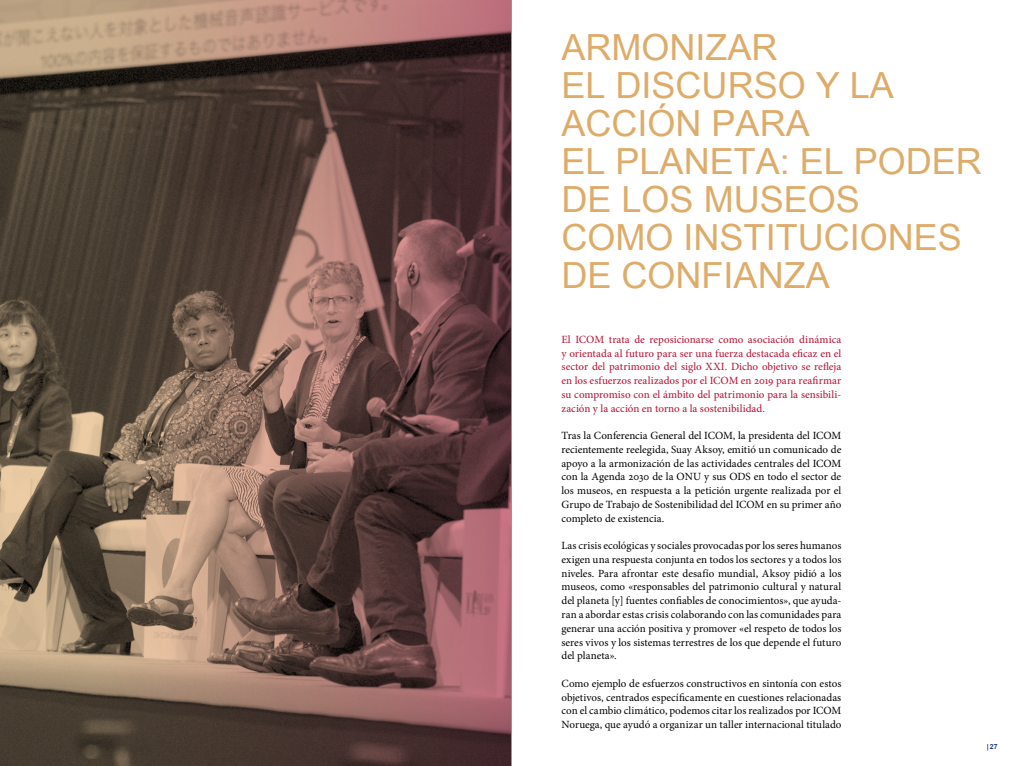
<style>
.page{position:relative;width:1021px;height:766px;background:#fff}
.page>*{position:absolute;margin:0;border:0;box-sizing:border-box;transform-origin:0 0}
.t1{font:36px/38px "Arial Unicode MS";color:#deab69}
.t2{font:11px/13.8px "Minion Pro";color:#000;text-align:justify}
.t3{font:500 11px/13.8px "Minion Pro";color:#b71e3f;text-align:justify}
.t4{font:700 7px "Arial";color:#1f3c90}
</style>
<div class="page">
<svg style="left:0;top:0;width:511px;height:765px;background:#6e544a"></svg>
<h1 class="t1" style="left:561px;top:27px;width:422px">ARMONIZAR<br>EL DISCURSO Y LA<br>ACCIÓN PARA<br>EL PLANETA: EL PODER<br>DE LOS MUSEOS<br>COMO INSTITUCIONES<br>DE CONFIANZA</h1>
<p class="t3" style="left:561px;top:332px;width:281px">El ICOM trata de reposicionarse como asociación dinámica y orientada al futuro para ser una fuerza destacada eficaz en el sector del patrimonio del siglo XXI. Dicho objetivo se refleja en los esfuerzos realizados por el ICOM en 2019 para reafirmar su compromiso con el ámbito del patrimonio para la sensibili&shy;zación y la acción en torno a la sostenibilidad.</p>
<p class="t2" style="left:561px;top:428px;width:281px">Tras la Conferencia General del ICOM, la presidenta del ICOM recientemente reelegida, Suay Aksoy, emitió un comunicado de apoyo a la armonización de las actividades centrales del ICOM con la Agenda 2030 de la ONU y sus ODS en todo el sector de los museos, en respuesta a la petición urgente realizada por el Grupo de Trabajo de Sostenibilidad del ICOM en su primer año completo de existencia.</p>
<p class="t2" style="left:561px;top:538px;width:281px">Las crisis ecológicas y sociales provocadas por los seres humanos exigen una respuesta conjunta en todos los sectores y a todos los niveles. Para afrontar este desafío mundial, Aksoy pidió a los museos, como «responsables del patrimonio cultural y natural del planeta [y] fuentes confiables de conocimientos», que ayuda&shy;ran a abordar estas crisis colaborando con las comunidades para generar una acción positiva y promover «el respeto de todos los seres vivos y los sistemas terrestres de los que depende el futuro del planeta».</p>
<p class="t2" style="left:561px;top:676px;width:281px">Como ejemplo de esfuerzos constructivos en sintonía con estos objetivos, centrados específicamente en cuestiones relacionadas con el cambio climático, podemos citar los realizados por ICOM Noruega, que ayudó a organizar un taller internacional titulado</p>
<p class="t4" style="left:986px;top:741px;width:12px">|27</p>
</div>
